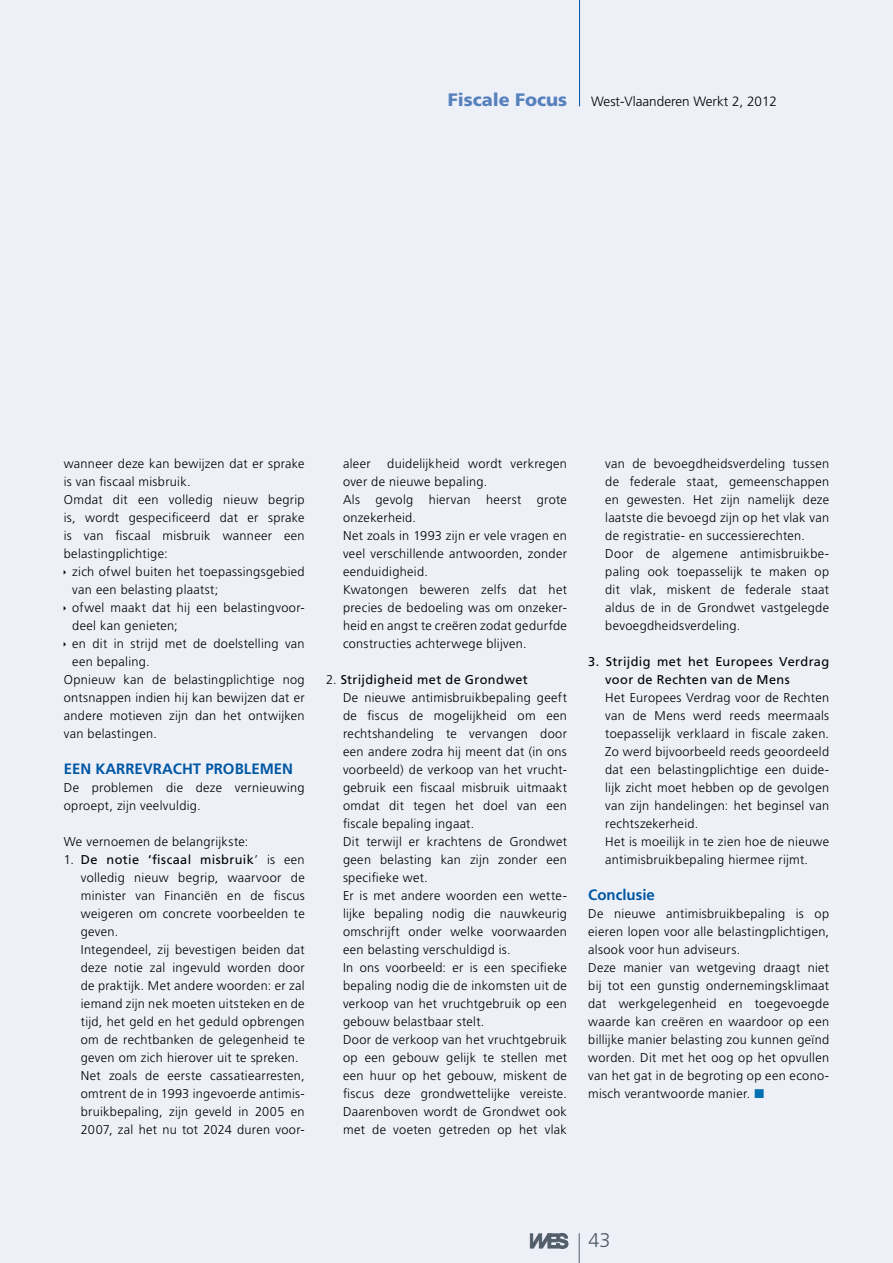
<style>
.page{position:relative;width:893px;height:1263px;background:#eef0f8}
.page>*{position:absolute;margin:0;border:0;box-sizing:border-box;transform-origin:0 0}
.t1{font:300 19.8px "Frutiger LT Std";color:#4d5d62}
.t2{font:900 18px "Frutiger LT Std";color:#5781bc}
.t3{font:700 15px "Frutiger LT Std";color:#0057a3}
.t4{font:300 13.5px "Frutiger LT Std";color:#000}
.t5{font:300 12.75px/18px "Frutiger LT Std";letter-spacing:.025em;color:#000}
.t6{font:12.75px/18px "Frutiger LT Std";letter-spacing:.03em;color:#000}
.s1{font-weight:400}
.s2{color:#0070b5}
</style>
<div class="page">
<hr style="left:579px;top:1233px;width:1px;height:30px;background:#4d5d62">
<svg style="left:530px;top:1233px;width:38px;height:15px"></svg>
<hr style="left:579px;top:0;width:1px;height:106px;background:#0057a3">
<h2 class="t2" style="left:448px;top:89px;width:121px">Fiscale Focus</h2>
<p class="t4" style="left:591px;top:94px;width:188px">West-Vlaanderen Werkt 2, 2012</p>
<p class="t5" style="left:64px;top:455px;width:242px">wanneer deze kan bewijzen dat er sprake is van fiscaal misbruik.<br>Omdat dit een volledig nieuw begrip is, wordt gespecificeerd dat er sprake is van fiscaal misbruik wanneer een belastingplichtige:</p>
<p class="t5" style="left:72px;top:563px;width:234px">zich ofwel buiten het toepassingsgebied</p>
<p class="t5" style="left:72px;top:581px;width:148px">van een belasting plaatst;</p>
<p class="t5" style="left:72px;top:599px;width:234px">ofwel maakt dat hij een belastingvoor-</p>
<p class="t5" style="left:72px;top:617px;width:107px">deel kan genieten;</p>
<p class="t5" style="left:72px;top:635px;width:234px">en dit in strijd met de doelstelling van</p>
<p class="t5" style="left:72px;top:653px;width:79px">een bepaling.</p>
<p class="t5" style="left:64px;top:671px;width:242px">Opnieuw kan de belastingplichtige nog</p>
<p class="t5" style="left:64px;top:689px;width:242px">ontsnappen indien hij kan bewijzen dat er</p>
<p class="t5" style="left:64px;top:707px;width:242px">andere motieven zijn dan het ontwijken</p>
<p class="t5" style="left:64px;top:725px;width:95px">van belastingen.</p>
<p class="t3" style="left:64px;top:760px;width:231px">EEN KARREVRACHT PROBLEMEN</p>
<p class="t5" style="left:64px;top:779px;width:242px">De problemen die deze vernieuwing oproept, zijn veelvuldig.</p>
<p class="t5" style="left:64px;top:833px;width:186px">We vernoemen de belangrijkste:</p>
<p class="t5" style="left:81px;top:851px;width:225px;text-indent:-17px">1. <span class="s1">De notie ‘fiscaal misbruik</span>’ is een volledig nieuw begrip, waarvoor de minister van Financiën en de fiscus weigeren om concrete voorbeelden te geven.<br>Integendeel, zij bevestigen beiden dat deze notie zal ingevuld worden door de praktijk. Met andere woorden: er zal iemand zijn nek moeten uitsteken en de tijd, het geld en het geduld opbrengen om de rechtbanken de gelegenheid te geven om zich hierover uit te spreken.<br>Net zoals de eerste cassatiearresten, omtrent de in 1993 ingevoerde antimis&shy;bruikbepaling, zijn geveld in 2005 en 2007, zal het nu tot 2024 duren voor-</p>
<p class="t5" style="left:343px;top:455px;width:225px;text-indent:44px">duidelijkheid wordt verkregen over de nieuwe bepaling.<br>Als gevolg hiervan heerst grote onzekerheid.<br>Net zoals in 1993 zijn er vele vragen en veel verschillende antwoorden, zonder eenduidigheid.<br>Kwatongen beweren zelfs dat het precies de bedoeling was om onzeker&shy;heid en angst te creëren zodat gedurfde constructies achterwege blijven.</p>
<p class="t5" style="left:343px;top:671px;width:225px;text-indent:-17px">2. <span class="s1">Strijdigheid met de Grondwet<br></span>De nieuwe antimisbruikbepaling geeft de fiscus de mogelijkheid om een rechtshandeling te vervangen door een andere zodra hij meent dat (in ons voorbeeld) de verkoop van het vrucht&shy;gebruik een fiscaal misbruik uitmaakt omdat dit tegen het doel van een fiscale bepaling ingaat.<br>Dit terwijl er krachtens de Grondwet geen belasting kan zijn zonder een specifieke wet.<br>Er is met andere woorden een wette&shy;lijke bepaling nodig die nauwkeurig omschrijft onder welke voorwaarden een belasting verschuldigd is.<br>In ons voorbeeld: er is een specifieke bepaling nodig die de inkomsten uit de verkoop van het vruchtgebruik op een gebouw belastbaar stelt.<br>Door de verkoop van het vruchtgebruik op een gebouw gelijk te stellen met een huur op het gebouw, miskent de fiscus deze grondwettelijke vereiste.<br>Daarenboven wordt de Grondwet ook met de voeten getreden op het vlak</p>
<p class="t5" style="left:343px;top:455px;width:29px">aleer</p>
<p class="t5" style="left:605px;top:455px;width:225px">van de bevoegdheidsverdeling tussen de federale staat, gemeenschappen en gewesten. Het zijn namelijk deze laatste die bevoegd zijn op het vlak van de registratie- en successierechten.<br>Door de algemene antimisbruikbe&shy;paling ook toepasselijk te maken op dit vlak, miskent de federale staat aldus de in de Grondwet vastgelegde bevoegdheidsverdeling.</p>
<p class="t6" style="left:605px;top:653px;width:225px;text-indent:-17px">3. Strijdig met het Europees Verdrag voor de Rechten van de Mens</p>
<p class="t5" style="left:605px;top:689px;width:225px">Het Europees Verdrag voor de Rechten van de Mens werd reeds meermaals toepasselijk verklaard in fiscale zaken.<br>Zo werd bijvoorbeeld reeds geoordeeld dat een belastingplichtige een duide&shy;lijk zicht moet hebben op de gevolgen van zijn handelingen: het beginsel van rechtszekerheid.<br>Het is moeilijk in te zien hoe de nieuwe antimisbruikbepaling hiermee rijmt.</p>
<p class="t3" style="left:588px;top:886px;width:68px">Conclusie</p>
<p class="t5" style="left:588px;top:905px;width:242px">De nieuwe antimisbruikbepaling is op eieren lopen voor alle belastingplichtigen, alsook voor hun adviseurs.<br>Deze manier van wetgeving draagt niet bij tot een gunstig ondernemingsklimaat dat werkgelegenheid en toegevoegde waarde kan creëren en waardoor op een billijke manier belasting zou kunnen geïnd worden. Dit met het oog op het opvullen van het gat in de begroting op een econo&shy;misch verantwoorde manier. <span class="s2">■</span></p>
<h1 class="t1" style="left:588px;top:1229px;width:24px">43</h1>
</div>
